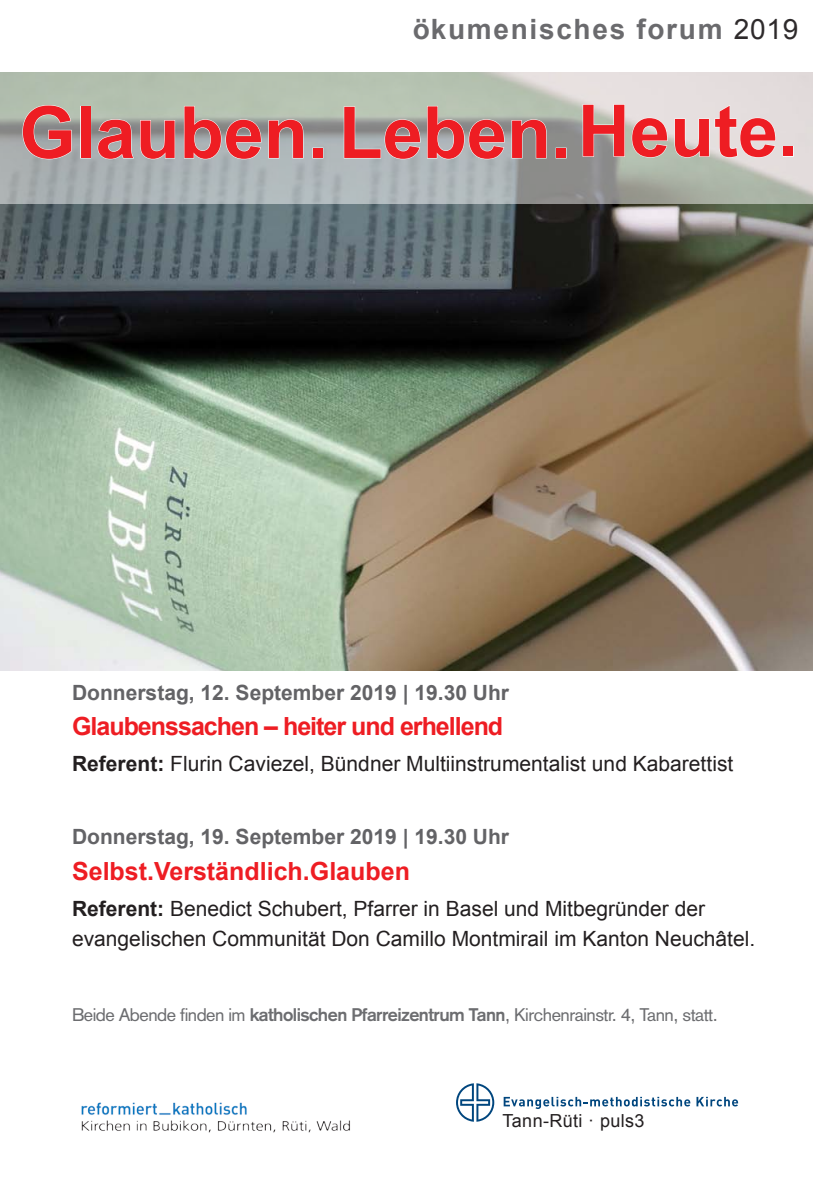
<style>
.page{position:relative;width:840px;height:1191px;background:#fff}
.page>*{position:absolute;margin:0;border:0;box-sizing:border-box;transform-origin:0 0}
.t1{font:700 72px "Arial";color:#ee1d23}
.t2{font:700 28px "Arial";letter-spacing:.06em;color:#636366}
.t3{font:700 25px "Arial";letter-spacing:-.04em;color:#ee1d23}
.t4{font:700 25px "Arial";color:#ee1d23}
.t5{font:21px/30px "Arial";color:#231f20}
.t6{font:700 21px "Arial";color:#636366}
.t7{font:18px "Akzidenz Grotesk";letter-spacing:-.03em;color:#6c6d70}
.t8{font:18px "Arial";letter-spacing:.02em;color:#231f20}
.s1{font-weight:400;color:#231f20}
.s2{font-weight:700}
</style>
<div class="page">
<img style="left:0;top:204px;width:812px;height:466px">
<svg style="left:0;top:72px;width:813px;height:132px;background:#b4bab5"></svg>
<img style="left:81px;top:1102px;width:269px;height:31px">
<svg style="left:503px;top:1096px;width:187px;height:13px"></svg>
<svg style="left:696px;top:1096px;width:41px;height:10px"></svg>
<svg style="left:456px;top:1083px;width:38px;height:38px"></svg>
<svg style="left:22px;top:104px;width:50px;height:56px;background:#aab0ac"></svg>
<svg style="left:97px;top:119px;width:78px;height:41px;background:#a8acad"></svg>
<svg style="left:183px;top:105px;width:79px;height:55px;background:#adb4b0"></svg>
<svg style="left:268px;top:119px;width:36px;height:40px"></svg>
<div style="left:313px;top:148px;width:10px;height:10px;border:1px solid #fff"></div>
<svg style="left:343px;top:105px;width:162px;height:55px;background:#afb5b2"></svg>
<svg style="left:511px;top:119px;width:36px;height:40px"></svg>
<div style="left:556px;top:148px;width:9px;height:10px;border:1px solid #fff"></div>
<svg style="left:582px;top:104px;width:43px;height:53px;background:#b8bab5"></svg>
<svg style="left:631px;top:105px;width:145px;height:53px;background:#dedbd8"></svg>
<div style="left:782px;top:146px;width:10px;height:10px;border:1px solid #fff"></div>
<h2 class="t2" style="left:412px;top:11px;width:387px">ökumenisches forum <span class="s1">2019</span></h2>
<h1 class="t1" style="left:19px;top:85px;width:779px">Glauben.Leben.Heute.</h1>
<p class="t6" style="left:72px;top:678px;width:438px">Donnerstag, 12. September 2019 | 19.30 Uhr</p>
<p class="t3" style="left:72px;top:710px;width:432px">Glaubenssachen – heiter und erhellend</p>
<p class="t5" style="left:72px;top:749px;width:662px"><span class="s2">Referent:</span> Flurin Caviezel, Bündner Multiinstrumentalist und Kabarettist</p>
<p class="t6" style="left:72px;top:822px;width:438px">Donnerstag, 19. September 2019 | 19.30 Uhr</p>
<p class="t4" style="left:72px;top:854px;width:339px">Selbst.Verständlich.Glauben</p>
<p class="t5" style="left:72px;top:893px;width:684px"><span class="s2">Referent:</span> Benedict Schubert, Pfarrer in Basel und Mitbegründer der evangelischen Communität Don Camillo Montmirail im Kanton Neuchâtel.</p>
<p class="t7" style="left:72px;top:1003px;width:646px">Beide Abende finden im <span class="s2">katholischen Pfarreizentrum Tann</span>, Kirchenrainstr. 4, Tann, statt.</p>
<p class="t8" style="left:502px;top:1108px;width:143px">Tann-Rüti · puls3</p>
</div>
